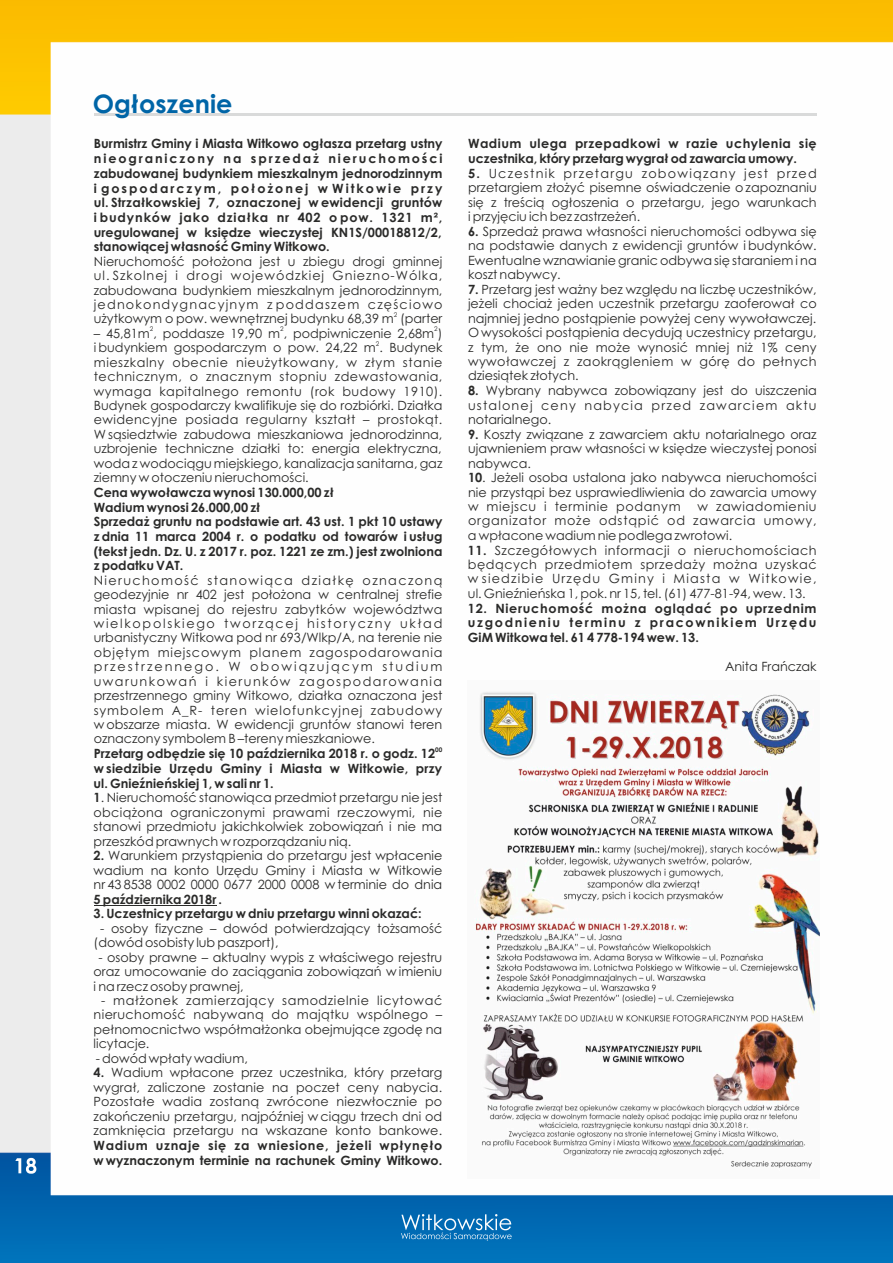
<style>
.page{position:relative;width:893px;height:1263px;background:#fff}
.page>*{position:absolute;margin:0;border:0;box-sizing:border-box;transform-origin:0 0}
.t1{font:700 25.5px "Century Gothic";color:#0065a7}
.t2{font:12.75px/14.4px "Century Gothic";color:#2a2a29;text-align:justify}
.t3{font:700 12.75px/14.7px "Century Gothic";color:#2a2a29}
.t4{font:6.3px "Century Gothic";color:#2a2a29}
.t5{font:700 6.3px "Century Gothic";color:#2a2a29}
.s1{font-weight:700}
</style>
<div class="page">
<img style="left:0;top:0;width:893px;height:1263px">
<svg style="left:401px;top:1214px;width:111px;height:27px;background:#3287c1"></svg>
<svg style="left:15px;top:1158px;width:21px;height:16px"></svg>
<hr style="left:94px;top:905px;width:123px;height:1px;background:#2a2a29">
<hr style="left:94px;top:113px;width:723px;height:3px;background:#d9dada">
<img style="left:468px;top:680px;width:351px;height:498px">
<h1 class="t1" style="left:93px;top:94px;width:141px">Ogłoszenie</h1>
<p class="t3" style="left:94px;top:138px;width:350px;text-align:justify">Burmistrz Gminy i Miasta Witkowo ogłasza przetarg ustny nieograniczony na sprzedaż nieruchomości zabudowanej budynkiem mieszkalnym jednorodzinnym i gospodarczym, położonej w Witkowie przy ul. Strzałkowskiej 7, oznaczonej w ewidencji gruntów i budynków jako działka nr 402 o pow. 1321 m², uregulowanej w księdze wieczystej KN1S/00018812/2, stanowiącej własność Gminy Witkowo.</p>
<p class="t2" style="left:94px;top:255px;width:350px">Nieruchomość położona jest u zbiegu drogi gminnej ul. Szkolnej i drogi wojewódzkiej Gniezno-Wólka, zabudowana budynkiem mieszkalnym jednorodzinnym, jednokondygnacyjnym z poddaszem częściowo</p>
<p class="t4" style="left:394px;top:312px;width:5px">2</p>
<p class="t2" style="left:94px;top:313px;width:350px">użytkowym o pow. wewnętrznej budynku 68,39 m (parter</p>
<p class="t4" style="left:150px;top:327px;width:5px">2</p>
<p class="t4" style="left:280px;top:327px;width:5px">2</p>
<p class="t4" style="left:434px;top:327px;width:5px">2</p>
<p class="t2" style="left:94px;top:327px;width:350px">– 45,81m , poddasze 19,90 m , podpiwniczenie 2,68m )</p>
<p class="t4" style="left:376px;top:341px;width:5px">2</p>
<p class="t2" style="left:94px;top:342px;width:350px">i budynkiem gospodarczym o pow. 24,22 m . Budynek mieszkalny obecnie nieużytkowany, w złym stanie technicznym, o znacznym stopniu zdewastowania, wymaga kapitalnego remontu (rok budowy 1910).<br>Budynek gospodarczy kwalifikuje się do rozbiórki. Działka ewidencyjne posiada regularny kształt – prostokąt.<br>W sąsiedztwie zabudowa mieszkaniowa jednorodzinna, uzbrojenie techniczne działki to: energia elektryczna, woda z wodociągu miejskiego, kanalizacja sanitarna, gaz ziemny w otoczeniu nieruchomości.</p>
<p class="t3" style="left:94px;top:486px;width:350px">Cena wywoławcza wynosi 130.000,00 zł<br>Wadium wynosi 26.000,00 zł<br>Sprzedaż gruntu na podstawie art. 43 ust. 1 pkt 10 ustawy z dnia 11 marca 2004 r. o podatku od towarów i usług (tekst jedn. Dz. U. z 2017 r. poz. 1221 ze zm.) jest zwolniona z podatku VAT.</p>
<p class="t2" style="left:94px;top:574px;width:350px">Nieruchomość stanowiąca działkę oznaczoną geodezyjnie nr 402 jest położona w centralnej strefie miasta wpisanej do rejestru zabytków województwa wielkopolskiego tworzącej historyczny układ urbanistyczny Witkowa pod nr 693/Wlkp/A, na terenie nie objętym miejscowym planem zagospodarowania przestrzennego. W obowiązującym studium uwarunkowań i kierunków zagospodarowania przestrzennego gminy Witkowo, działka oznaczona jest symbolem A_R- teren wielofunkcyjnej zabudowy w obszarze miasta. W ewidencji gruntów stanowi teren oznaczony symbolem B –tereny mieszkaniowe.</p>
<p class="t5" style="left:435px;top:747px;width:9px">00</p>
<p class="t3" style="left:94px;top:747px;width:350px">Przetarg odbędzie się 10 października 2018 r. o godz. 12 w siedzibie Urzędu Gminy i Miasta w Witkowie, przy ul. Gnieźnieńskiej 1, w sali nr 1.</p>
<p class="t2" style="left:94px;top:791px;width:350px"><span class="s1">1</span>. Nieruchomość stanowiąca przedmiot przetargu nie jest obciążona ograniczonymi prawami rzeczowymi, nie stanowi przedmiotu jakichkolwiek zobowiązań i nie ma przeszkód prawnych w rozporządzaniu nią.</p>
<p class="t2" style="left:94px;top:849px;width:350px"><span class="s1">2.</span> Warunkiem przystąpienia do przetargu jest wpłacenie wadium na konto Urzędu Gminy i Miasta w Witkowie nr 43 8538 0002 0000 0677 2000 0008 w terminie do dnia</p>
<p class="t3" style="left:94px;top:893px;width:130px">5 października 2018r .</p>
<p class="t3" style="left:94px;top:908px;width:330px">3. Uczestnicy przetargu w dniu przetargu winni okazać:</p>
<p class="t2" style="left:94px;top:922px;width:350px;text-indent:7px">- osoby fizyczne – dowód potwierdzający tożsamość (dowód osobisty lub paszport),</p>
<p class="t2" style="left:94px;top:951px;width:350px;text-indent:5px">- osoby prawne – aktualny wypis z właściwego rejestru oraz umocowanie do zaciągania zobowiązań w imieniu i na rzecz osoby prawnej,</p>
<p class="t2" style="left:94px;top:994px;width:350px;text-indent:7px">- małżonek zamierzający samodzielnie licytować nieruchomość nabywaną do majątku wspólnego – pełnomocnictwo współmałżonka obejmujące zgodę na licytacje.</p>
<p class="t2" style="left:96px;top:1052px;width:154px">- dowód wpłaty wadium,</p>
<p class="t2" style="left:94px;top:1067px;width:350px"><span class="s1">4.</span> Wadium wpłacone przez uczestnika, który przetarg wygrał, zaliczone zostanie na poczet ceny nabycia.<br>Pozostałe wadia zostaną zwrócone niezwłocznie po zakończeniu przetargu, najpóźniej w ciągu trzech dni od zamknięcia przetargu na wskazane konto bankowe.</p>
<p class="t3" style="left:94px;top:1139px;width:350px">Wadium uznaje się za wniesione, jeżeli wpłynęło w wyznaczonym terminie na rachunek Gminy Witkowo.</p>
<p class="t3" style="left:468px;top:138px;width:350px">Wadium ulega przepadkowi w razie uchylenia się uczestnika, który przetarg wygrał od zawarcia umowy.</p>
<p class="t2" style="left:468px;top:167px;width:350px"><span class="s1">5.</span> Uczestnik przetargu zobowiązany jest przed przetargiem złożyć pisemne oświadczenie o zapoznaniu się z treścią ogłoszenia o przetargu, jego warunkach i przyjęciu ich bez zastrzeżeń.</p>
<p class="t2" style="left:468px;top:225px;width:350px"><span class="s1">6.</span> Sprzedaż prawa własności nieruchomości odbywa się na podstawie danych z ewidencji gruntów i budynków.<br>Ewentualne wznawianie granic odbywa się staraniem i na koszt nabywcy.</p>
<p class="t2" style="left:468px;top:283px;width:350px"><span class="s1">7.</span> Przetarg jest ważny bez względu na liczbę uczestników, jeżeli chociaż jeden uczestnik przetargu zaoferował co najmniej jedno postąpienie powyżej ceny wywoławczej.<br>O wysokości postąpienia decydują uczestnicy przetargu, z tym, że ono nie może wynosić mniej niż 1% ceny wywoławczej z zaokrągleniem w górę do pełnych dziesiątek złotych.</p>
<p class="t2" style="left:468px;top:384px;width:350px"><span class="s1">8.</span> Wybrany nabywca zobowiązany jest do uiszczenia ustalonej ceny nabycia przed zawarciem aktu notarialnego.</p>
<p class="t2" style="left:468px;top:428px;width:350px"><span class="s1">9.</span> Koszty związane z zawarciem aktu notarialnego oraz ujawnieniem praw własności w księdze wieczystej ponosi nabywca.</p>
<p class="t2" style="left:468px;top:471px;width:350px"><span class="s1">10</span>. Jeżeli osoba ustalona jako nabywca nieruchomości nie przystąpi bez usprawiedliwienia do zawarcia umowy w miejscu i terminie podanym</p>
<p class="t2" style="left:468px;top:500px;width:350px;text-indent:229px">w zawiadomieniu organizator może odstąpić od zawarcia umowy, a wpłacone wadium nie podlega zwrotowi.</p>
<p class="t2" style="left:468px;top:544px;width:350px"><span class="s1">11.</span> Szczegółowych informacji o nieruchomościach będących przedmiotem sprzedaży można uzyskać w siedzibie Urzędu Gminy i Miasta w Witkowie, ul. Gnieźnieńska 1, pok. nr 15, tel. (61) 477-81-94, wew. 13.</p>
<p class="t3" style="left:468px;top:602px;width:350px;text-align:justify">12. Nieruchomość można oglądać po uprzednim uzgodnieniu terminu z pracownikiem Urzędu GiM Witkowa tel. 61 4 778-194 wew. 13.</p>
<p class="t2" style="left:725px;top:660px;width:93px">Anita Frańczak</p>
</div>
